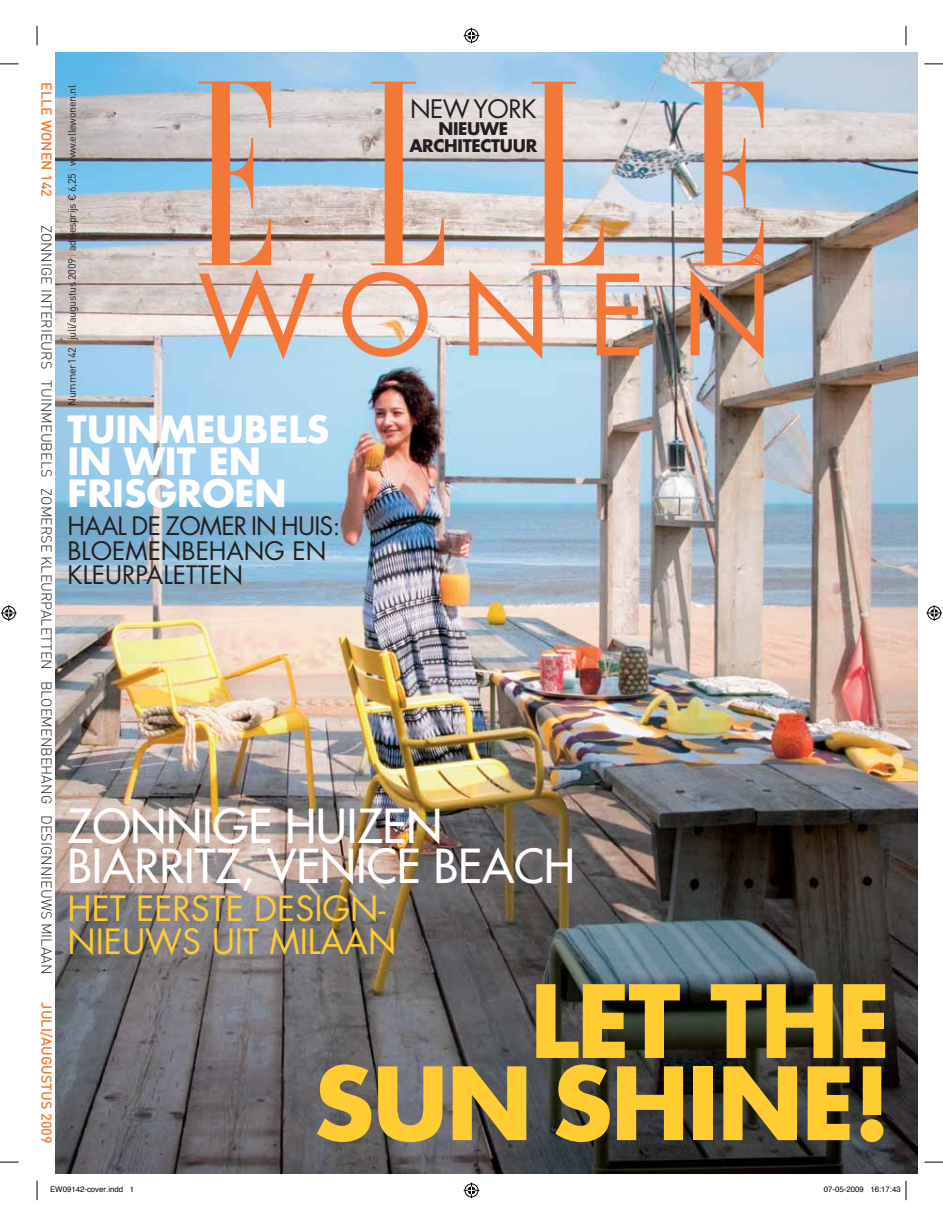
<style>
.page{position:relative;width:943px;height:1226px;background:#fff}
.page>*{position:absolute;margin:0;border:0;box-sizing:border-box;transform-origin:0 0}
.t1{font:700 97.83px/82.1px "Futura Std";letter-spacing:-.02em;color:#ffcc31;text-align:right}
.t2{font:500 45.68px/40.4px "Futura Std";color:#fff}
.t3{font:700 36.57px/32px "Futura Std";color:#fff}
.t4{font:33.95px/32.6px "Futura Std";color:#ffcc31}
.t5{font:24.85px/24.8px "Futura Std";color:#231f20}
.t6{font:700 16.97px/17px "Futura Std";letter-spacing:-.02em;color:#231f20;text-align:center}
.t7{font:300 14.35px "DIN";color:#231f20}
.t8{font:500 14.35px "DIN";color:#f37736}
.t9{font:10.67px "DIN";letter-spacing:-.03em;color:#231f20}
.t10{font:7.88px "Helvetica";color:#000}
.s1{color:#f37736}
</style>
<div class="page">
<img style="left:55px;top:53px;width:862px;height:1120px">
<svg style="left:342px;top:272px;width:85px;height:85px;background:#e5beaa"></svg>
<svg style="left:198px;top:81px;width:117px;height:279px;background:#d1b6aa"></svg>
<img style="left:690px;top:82px;width:73px;height:277px">
<svg style="left:371px;top:82px;width:73px;height:183px;background:#d4b2a2"></svg>
<img style="left:469px;top:82px;width:170px;height:277px">
<svg style="left:0;top:63px;width:19px;height:2px"></svg>
<svg style="left:924px;top:63px;width:19px;height:2px"></svg>
<svg style="left:0;top:1161px;width:19px;height:1px"></svg>
<svg style="left:924px;top:1161px;width:19px;height:1px"></svg>
<svg style="left:36px;top:26px;width:2px;height:19px"></svg>
<svg style="left:36px;top:1180px;width:2px;height:19px"></svg>
<svg style="left:905px;top:26px;width:1px;height:19px"></svg>
<svg style="left:463px;top:28px;width:16px;height:15px"></svg>
<svg style="left:463px;top:1182px;width:16px;height:16px"></svg>
<svg style="left:1px;top:605px;width:16px;height:15px"></svg>
<svg style="left:926px;top:605px;width:16px;height:15px"></svg>
<svg style="left:905px;top:1180px;width:1px;height:19px"></svg>
<p class="t8" style="left:56px;top:82px;width:116px;rotate:90deg">ELLE WONEN 142</p>
<p class="t7" style="left:56px;top:224px;width:751px;rotate:90deg">ZONNIGE INTERIEURS TUINMEUBELS ZOMERSE KLEURPALETTEN BLOEMENBEHANG DESIGNNIEUWS MILAAN</p>
<p class="t8" style="left:56px;top:1002px;width:143px;rotate:90deg">JULI/AUGUSTUS 2009</p>
<p class="t9" style="left:65px;top:406px;width:322px;rotate:-90deg">Nummer142 <span class="s1">|</span> juli/augustus 2009 <span class="s1">|</span> adviesprijs € 6,25 <span class="s1">|</span> www.ellewonen.nl</p>
<p class="t3" style="left:68px;top:413px;width:263px">TUINMEUBELS<br>IN WIT EN<br>FRISGROEN</p>
<p class="t5" style="left:68px;top:513px;width:274px">HAAL DE ZOMER IN HUIS:<br>BLOEMENBEHANG EN<br>KLEURPALETTEN</p>
<p class="t5" style="left:410px;top:97px;width:128px">NEW YORK</p>
<p class="t6" style="left:409px;top:120px;width:129px">NIEUWE<br>ARCHITECTUUR</p>
<p class="t2" style="left:68px;top:805px;width:509px">ZONNIGE HUIZEN<br>BIARRITZ, VENICE BEACH</p>
<p class="t4" style="left:68px;top:892px;width:330px">HET EERSTE DESIGN-<br>NIEUWS UIT MILAAN</p>
<p class="t1" style="left:314px;top:978px;width:578px">LET THE<br>SUN SHINE!</p>
<p class="t10" style="left:50px;top:1183px;width:85px">EW09142-cover.indd 1</p>
<p class="t10" style="left:823px;top:1183px;width:78px">07-05-2009 16:17:43</p>
</div>
